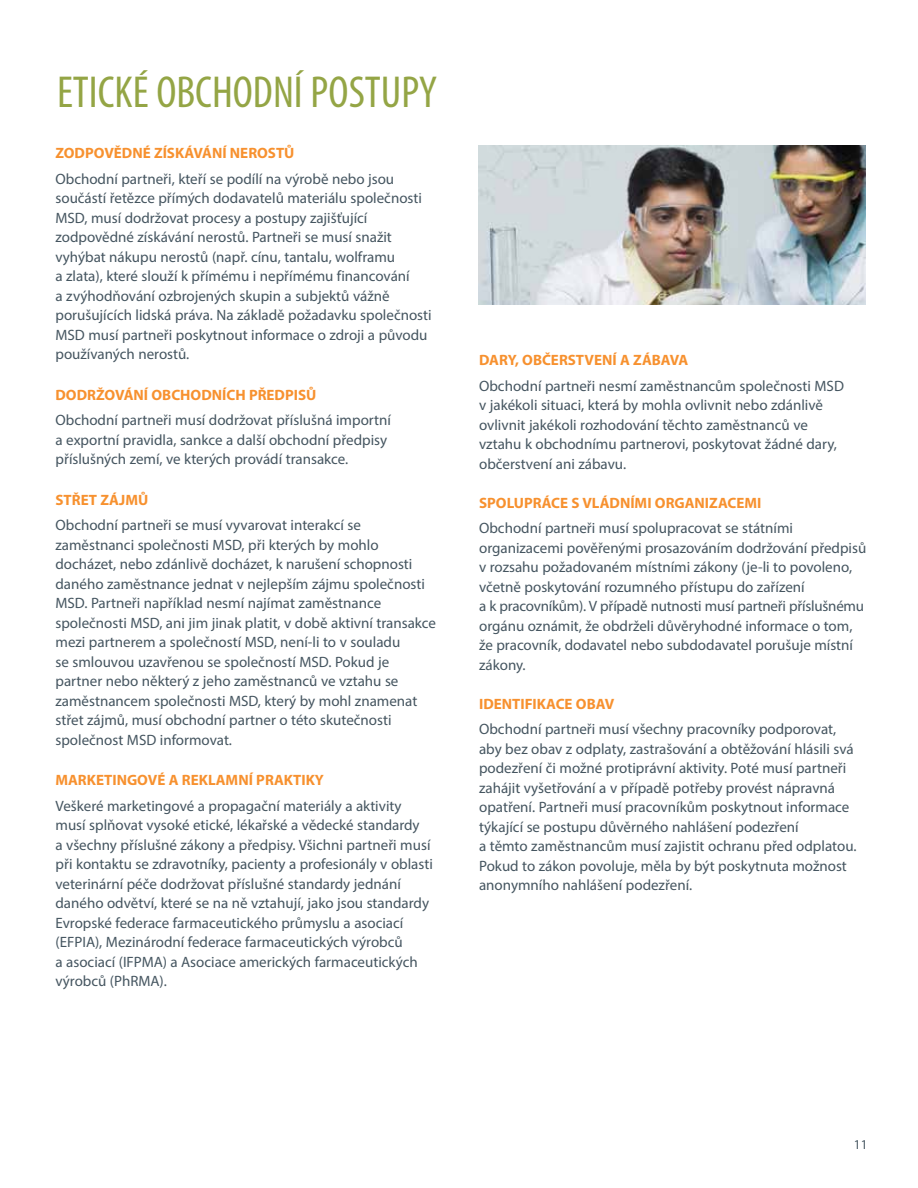
<style>
.page{position:relative;width:918px;height:1188px;background:#fff}
.page>*{position:absolute;margin:0;border:0;box-sizing:border-box;transform-origin:0 0}
.t1{font:condensed 45px "Myriad Pro";color:#94a545}
.t2{font:15px/19.5px "Myriad Pro";color:#455560}
.t3{font:700 15px "Myriad Pro";color:#f7912f}
.t4{font:13.5px "Myriad Pro";color:#455560}
</style>
<div class="page">
<img style="left:479px;top:146px;width:387px;height:159px">
<h1 class="t1" style="left:57px;top:65px;width:381px">ETICKÉ OBCHODNÍ POSTUPY</h1>
<p class="t3" style="left:56px;top:144px;width:240px">ZODPOVĚDNÉ ZÍSKÁVÁNÍ NEROSTŮ</p>
<p class="t2" style="left:56px;top:169px;width:378px">Obchodní partneři, kteří se podílí na výrobě nebo jsou součástí řetězce přímých dodavatelů materiálu společnosti MSD, musí dodržovat procesy a postupy zajišťující zodpovědné získávání nerostů. Partneři se musí snažit vyhýbat nákupu nerostů (např. cínu, tantalu, wolframu<br>a zlata), které slouží k přímému i nepřímému financování<br>a zvýhodňování ozbrojených skupin a subjektů vážně porušujících lidská práva. Na základě požadavku společnosti MSD musí partneři poskytnout informace o zdroji a původu používaných nerostů.</p>
<p class="t3" style="left:56px;top:385px;width:262px">DODRŽOVÁNÍ OBCHODNÍCH PŘEDPISŮ</p>
<p class="t2" style="left:56px;top:410px;width:337px">Obchodní partneři musí dodržovat příslušná importní a exportní pravidla, sankce a další obchodní předpisy příslušných zemí, ve kterých provádí transakce.</p>
<p class="t3" style="left:56px;top:490px;width:94px">STŘET ZÁJMŮ</p>
<p class="t2" style="left:56px;top:515px;width:382px">Obchodní partneři se musí vyvarovat interakcí se zaměstnanci společnosti MSD, při kterých by mohlo docházet, nebo zdánlivě docházet, k narušení schopnosti daného zaměstnance jednat v nejlepším zájmu společnosti MSD. Partneři například nesmí najímat zaměstnance společnosti MSD, ani jim jinak platit, v době aktivní transakce mezi partnerem a společností MSD, není-li to v souladu<br>se smlouvou uzavřenou se společností MSD. Pokud je partner nebo některý z jeho zaměstnanců ve vztahu se zaměstnancem společnosti MSD, který by mohl znamenat střet zájmů, musí obchodní partner o této skutečnosti společnost MSD informovat.</p>
<p class="t3" style="left:56px;top:771px;width:270px">MARKETINGOVÉ A REKLAMNÍ PRAKTIKY</p>
<p class="t2" style="left:56px;top:796px;width:379px">Veškeré marketingové a propagační materiály a aktivity musí splňovat vysoké etické, lékařské a vědecké standardy<br>a všechny příslušné zákony a předpisy. Všichni partneři musí při kontaktu se zdravotníky, pacienty a profesionály v oblasti veterinární péče dodržovat příslušné standardy jednání daného odvětví, které se na ně vztahují, jako jsou standardy Evropské federace farmaceutického průmyslu a asociací (EFPIA), Mezinárodní federace farmaceutických výrobců<br>a asociací (IFPMA) a Asociace amerických farmaceutických výrobců (PhRMA).</p>
<p class="t3" style="left:479px;top:350px;width:211px">DARY, OBČERSTVENÍ A ZÁBAVA</p>
<p class="t2" style="left:479px;top:376px;width:366px">Obchodní partneři nesmí zaměstnancům společnosti MSD v jakékoli situaci, která by mohla ovlivnit nebo zdánlivě ovlivnit jakékoli rozhodování těchto zaměstnanců ve vztahu k obchodnímu partnerovi, poskytovat žádné dary, občerstvení ani zábavu.</p>
<p class="t3" style="left:479px;top:493px;width:284px">SPOLUPRÁCE S VLÁDNÍMI ORGANIZACEMI</p>
<p class="t2" style="left:479px;top:518px;width:389px">Obchodní partneři musí spolupracovat se státními organizacemi pověřenými prosazováním dodržování předpisů v rozsahu požadovaném místními zákony (je-li to povoleno, včetně poskytování rozumného přístupu do zařízení<br>a k pracovníkům). V případě nutnosti musí partneři příslušnému orgánu oznámit, že obdrželi důvěryhodné informace o tom, že pracovník, dodavatel nebo subdodavatel porušuje místní zákony.</p>
<p class="t3" style="left:479px;top:694px;width:137px">IDENTIFIKACE OBAV</p>
<p class="t2" style="left:479px;top:719px;width:379px">Obchodní partneři musí všechny pracovníky podporovat, aby bez obav z odplaty, zastrašování a obtěžování hlásili svá podezření či možné protiprávní aktivity. Poté musí partneři zahájit vyšetřování a v případě potřeby provést nápravná opatření. Partneři musí pracovníkům poskytnout informace týkající se postupu důvěrného nahlášení podezření<br>a těmto zaměstnancům musí zajistit ochranu před odplatou.<br>Pokud to zákon povoluje, měla by být poskytnuta možnost anonymního nahlášení podezření.</p>
<p class="t4" style="left:854px;top:1136px;width:15px">11</p>
</div>
